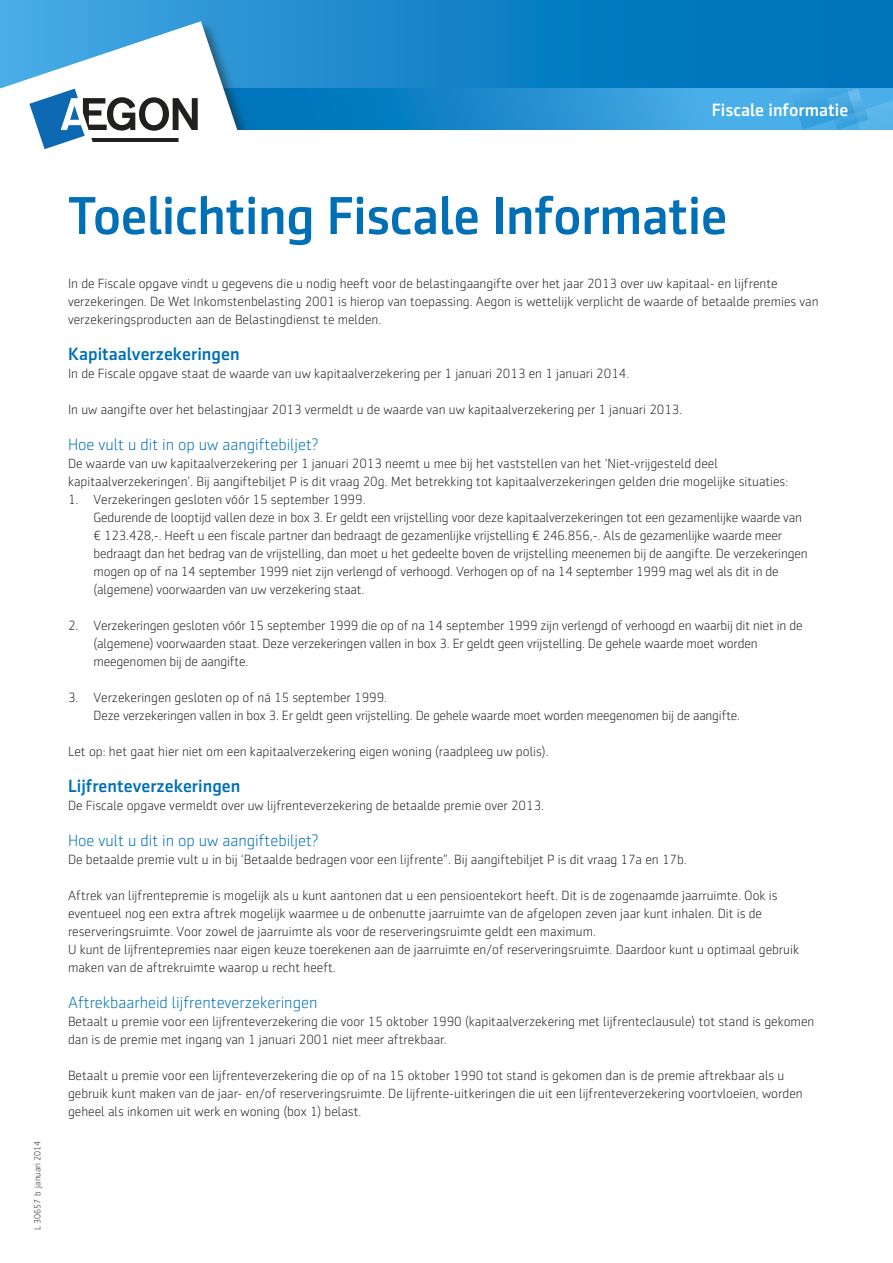
<style>
.page{position:relative;width:893px;height:1263px;background:#fff}
.page>*{position:absolute;margin:0;border:0;box-sizing:border-box;transform-origin:0 0}
.COVER_titel{font:500 54px "Sentico Sans DT";letter-spacing:-.01em;color:#006fb6}
.KOP_tussenkop{font:500 18px "Sentico Sans DT";color:#006fb6}
.t1{font:500 18px "Sentico Sans DT";color:#fff}
.KOP_alineakopje{font:300 16.5px "Sentico Sans DT";color:#006fb6}
.TEKST_body{font:300 13.5px/18px "Sentico Sans DT";color:#20201e}
.t2{font:300 9px "Sentico Sans DT";color:#20201e}
</style>
<div class="page">
<svg style="left:0;top:0;width:893px;height:89px;background:#1081c5"></svg>
<svg style="left:255px;top:89px;width:531px;height:41px;background:#2390d0"></svg>
<svg style="left:786px;top:89px;width:107px;height:41px;background:#48abe4"></svg>
<div style="left:0;top:21px;width:255px;height:136px;background:#20201e;opacity:.55"></div>
<div style="left:0;top:130px;width:893px;height:50px;background:#fff"></div>
<svg style="left:0;top:21px;width:241px;height:128px"></svg>
<h2 class="t1" style="left:712px;top:99px;width:138px">Fiscale informatie</h2>
<p class="t2" style="left:33px;top:1230px;width:91px;rotate:-90deg">L 30657 b januari 2014</p>
<p class="COVER_titel" style="left:68px;top:185px;width:661px">Toelichting Fiscale Informatie</p>
<p class="TEKST_body" style="left:68px;top:275px;width:752px">In de Fiscale opgave vindt u gegevens die u nodig heeft voor de belastingaangifte over het jaar 2013 over uw kapitaal- en lijfrente verzekeringen. De Wet Inkomstenbelasting 2001 is hierop van toepassing. Aegon is wettelijk verplicht de waarde of betaalde premies van verzekeringsproducten aan de Belastingdienst te melden.</p>
<p class="KOP_tussenkop" style="left:68px;top:344px;width:173px">Kapitaalverzekeringen</p>
<p class="TEKST_body" style="left:68px;top:365px;width:563px">In de Fiscale opgave staat de waarde van uw kapitaalverzekering per 1 januari 2013 en 1 januari 2014.</p>
<p class="TEKST_body" style="left:68px;top:401px;width:616px">In uw aangifte over het belastingjaar 2013 vermeldt u de waarde van uw kapitaalverzekering per 1 januari 2013.</p>
<p class="KOP_alineakopje" style="left:68px;top:436px;width:252px">Hoe vult u dit in op uw aangiftebiljet?</p>
<p class="TEKST_body" style="left:68px;top:455px;width:722px">De waarde van uw kapitaalverzekering per 1 januari 2013 neemt u mee bij het vaststellen van het ‘Niet-vrijgesteld deel kapitaalverzekeringen’. Bij aangiftebiljet P is dit vraag 20g. Met betrekking tot kapitaalverzekeringen gelden drie mogelijke situaties:</p>
<p class="TEKST_body" style="left:68px;top:491px;width:299px">1. Verzekeringen gesloten vóór 15 september 1999.</p>
<p class="TEKST_body" style="left:94px;top:509px;width:716px">Gedurende de looptijd vallen deze in box 3. Er geldt een vrijstelling voor deze kapitaalverzekeringen tot een gezamenlijke waarde van € 123.428,-. Heeft u een fiscale partner dan bedraagt de gezamenlijke vrijstelling € 246.856,-. Als de gezamenlijke waarde meer bedraagt dan het bedrag van de vrijstelling, dan moet u het gedeelte boven de vrijstelling meenemen bij de aangifte. De verzekeringen mogen op of na 14 september 1999 niet zijn verlengd of verhoogd. Verhogen op of na 14 september 1999 mag wel als dit in de (algemene) voorwaarden van uw verzekering staat.</p>
<p class="TEKST_body" style="left:94px;top:617px;width:710px;text-indent:-26px">2. Verzekeringen gesloten vóór 15 september 1999 die op of na 14 september 1999 zijn verlengd of verhoogd en waarbij dit niet in de (algemene) voorwaarden staat. Deze verzekeringen vallen in box 3. Er geldt geen vrijstelling. De gehele waarde moet worden meegenomen bij de aangifte.</p>
<p class="TEKST_body" style="left:68px;top:689px;width:321px">3. Verzekeringen gesloten op of ná 15 september 1999.</p>
<p class="TEKST_body" style="left:94px;top:707px;width:648px">Deze verzekeringen vallen in box 3. Er geldt geen vrijstelling. De gehele waarde moet worden meegenomen bij de aangifte.</p>
<p class="TEKST_body" style="left:68px;top:743px;width:482px">Let op: het gaat hier niet om een kapitaalverzekering eigen woning (raadpleeg uw polis).</p>
<p class="KOP_tussenkop" style="left:68px;top:776px;width:174px">Lijfrenteverzekeringen</p>
<p class="TEKST_body" style="left:68px;top:797px;width:478px">De Fiscale opgave vermeldt over uw lijfrenteverzekering de betaalde premie over 2013.</p>
<p class="KOP_alineakopje" style="left:68px;top:832px;width:252px">Hoe vult u dit in op uw aangiftebiljet?</p>
<p class="TEKST_body" style="left:68px;top:851px;width:620px">De betaalde premie vult u in bij ‘Betaalde bedragen voor een lijfrente”. Bij aangiftebiljet P is dit vraag 17a en 17b.</p>
<p class="TEKST_body" style="left:68px;top:887px;width:711px">Aftrek van lijfrentepremie is mogelijk als u kunt aantonen dat u een pensioentekort heeft. Dit is de zogenaamde jaarruimte. Ook is eventueel nog een extra aftrek mogelijk waarmee u de onbenutte jaarruimte van de afgelopen zeven jaar kunt inhalen. Dit is de reserveringsruimte. Voor zowel de jaarruimte als voor de reserveringsruimte geldt een maximum.</p>
<p class="TEKST_body" style="left:68px;top:941px;width:732px">U kunt de lijfrentepremies naar eigen keuze toerekenen aan de jaarruimte en/of reserveringsruimte. Daardoor kunt u optimaal gebruik maken van de aftrekruimte waarop u recht heeft.</p>
<p class="KOP_alineakopje" style="left:68px;top:994px;width:251px">Aftrekbaarheid lijfrenteverzekeringen</p>
<p class="TEKST_body" style="left:68px;top:1013px;width:748px">Betaalt u premie voor een lijfrenteverzekering die voor 15 oktober 1990 (kapitaalverzekering met lijfrenteclausule) tot stand is gekomen dan is de premie met ingang van 1 januari 2001 niet meer aftrekbaar.</p>
<p class="TEKST_body" style="left:68px;top:1067px;width:736px">Betaalt u premie voor een lijfrenteverzekering die op of na 15 oktober 1990 tot stand is gekomen dan is de premie aftrekbaar als u gebruik kunt maken van de jaar- en/of reserveringsruimte. De lijfrente-uitkeringen die uit een lijfrenteverzekering voortvloeien, worden geheel als inkomen uit werk en woning (box 1) belast.</p>
</div>
